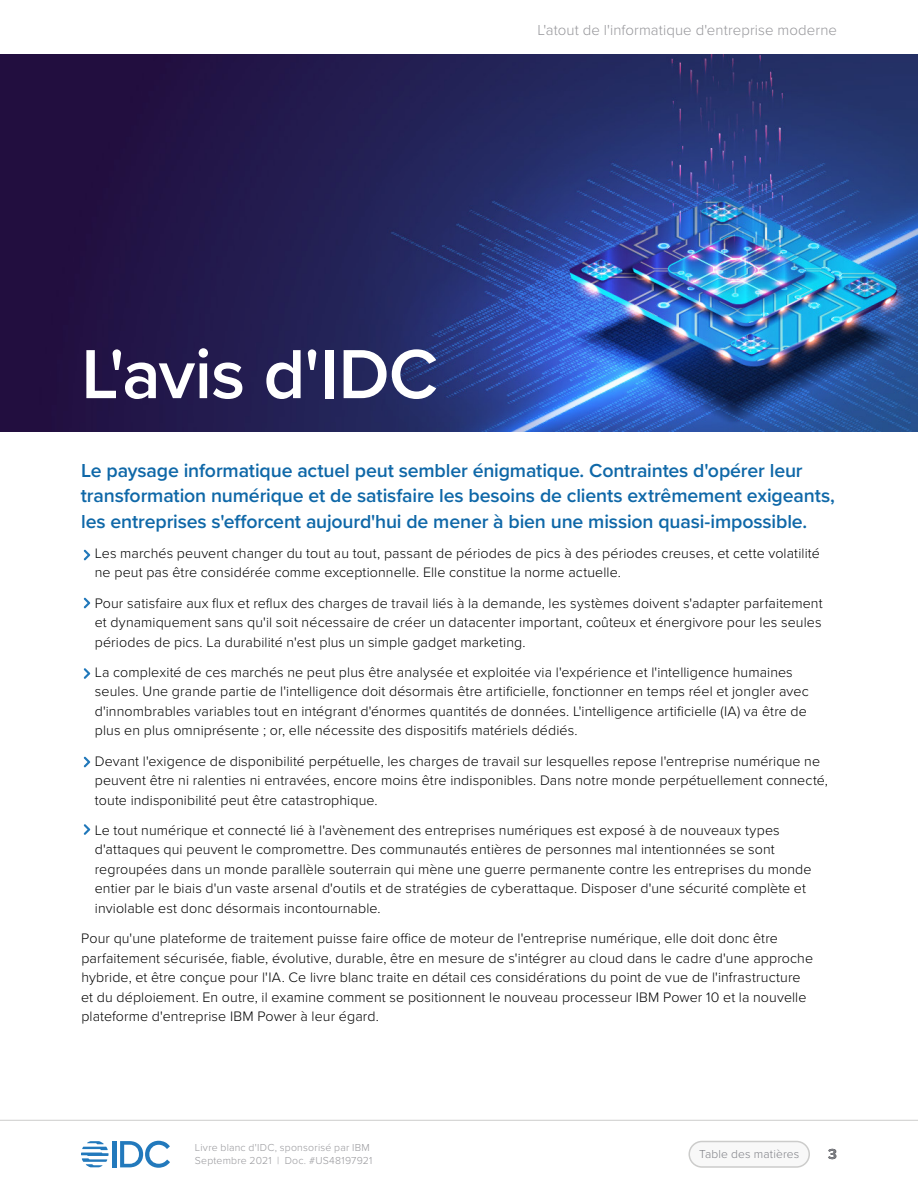
<style>
.page{position:relative;width:918px;height:1188px;background:#fff}
.page>*{position:absolute;margin:0;border:0;box-sizing:border-box;transform-origin:0 0}
.t1{font:600 72px "Proxima Nova";letter-spacing:-.01em;color:#fff}
.t2{font:600 19.5px/25.5px "Proxima Nova";letter-spacing:-.005em;color:#0f68a8}
.t3{font:300 15px "Proxima Nova";letter-spacing:.005em;color:#97979b}
.t4{font:700 15px "Proxima Nova";color:#000}
.t5{font:300 14.25px/19.5px "Proxima Nova";letter-spacing:.005em;color:#000}
.t6{font:300 12px "Proxima Nova";letter-spacing:.015em;color:#808187}
.t7{font:300 10.5px/13.5px "Proxima Nova";letter-spacing:.02em;color:#97979b}
</style>
<div class="page">
<hr style="left:0;top:1120px;width:918px;height:1px;background:#cccccb">
<div style="left:689px;top:1142px;width:120px;height:25px;background:#f8f8f8;border-radius:13px"></div>
<div style="left:688px;top:1141px;width:122px;height:27px;border:2px solid #cccccb;border-radius:13px"></div>
<hr style="left:113px;top:1141px;width:4px;height:26px;background:#2279bc">
<svg style="left:120px;top:1141px;width:50px;height:27px"></svg>
<svg style="left:81px;top:1141px;width:28px;height:26px"></svg>
<img style="left:0;top:54px;width:918px;height:378px">
<svg style="left:84px;top:550px;width:6px;height:10px"></svg>
<svg style="left:84px;top:598px;width:6px;height:10px"></svg>
<svg style="left:84px;top:668px;width:6px;height:11px"></svg>
<svg style="left:84px;top:757px;width:6px;height:10px"></svg>
<svg style="left:84px;top:824px;width:6px;height:11px"></svg>
<p class="t3" style="left:537px;top:18px;width:301px">L'atout de l'informatique d'entreprise moderne</p>
<h1 class="t1" style="left:81px;top:320px;width:358px">L'avis d'IDC</h1>
<p class="t2" style="left:81px;top:457px;width:756px">Le paysage informatique actuel peut sembler énigmatique. Contraintes d'opérer leur transformation numérique et de satisfaire les besoins de clients extrêmement exigeants, les entreprises s'efforcent aujourd'hui de mener à bien une mission quasi-impossible.</p>
<p class="t5" style="left:95px;top:543px;width:727px">Les marchés peuvent changer du tout au tout, passant de périodes de pics à des périodes creuses, et cette volatilité ne peut pas être considérée comme exceptionnelle. Elle constitue la norme actuelle.</p>
<p class="t5" style="left:95px;top:592px;width:729px;text-align:justify">Pour satisfaire aux flux et reflux des charges de travail liés à la demande, les systèmes doivent s'adapter parfaitement et dynamiquement sans qu'il soit nécessaire de créer un datacenter important, coûteux et énergivore pour les seules périodes de pics. La durabilité n'est plus un simple gadget marketing.</p>
<p class="t5" style="left:95px;top:662px;width:716px">La complexité de ces marchés ne peut plus être analysée et exploitée via l'expérience et l'intelligence humaines seules. Une grande partie de l'intelligence doit désormais être artificielle, fonctionner en temps réel et jongler avec d'innombrables variables tout en intégrant d'énormes quantités de données. L'intelligence artificielle (IA) va être de plus en plus omniprésente ; or, elle nécessite des dispositifs matériels dédiés.</p>
<p class="t5" style="left:95px;top:750px;width:735px">Devant l'exigence de disponibilité perpétuelle, les charges de travail sur lesquelles repose l'entreprise numérique ne peuvent être ni ralenties ni entravées, encore moins être indisponibles. Dans notre monde perpétuellement connecté, toute indisponibilité peut être catastrophique.</p>
<p class="t5" style="left:95px;top:820px;width:718px">Le tout numérique et connecté lié à l'avènement des entreprises numériques est exposé à de nouveaux types d'attaques qui peuvent le compromettre. Des communautés entières de personnes mal intentionnées se sont regroupées dans un monde parallèle souterrain qui mène une guerre permanente contre les entreprises du monde entier par le biais d'un vaste arsenal d'outils et de stratégies de cyberattaque. Disposer d'une sécurité complète et inviolable est donc désormais incontournable.</p>
<p class="t5" style="left:81px;top:928px;width:733px">Pour qu'une plateforme de traitement puisse faire office de moteur de l'entreprise numérique, elle doit donc être parfaitement sécurisée, fiable, évolutive, durable, être en mesure de s'intégrer au cloud dans le cadre d'une approche hybride, et être conçue pour l'IA. Ce livre blanc traite en détail ces considérations du point de vue de l'infrastructure et du déploiement. En outre, il examine comment se positionnent le nouveau processeur IBM Power 10 et la nouvelle plateforme d'entreprise IBM Power à leur égard.</p>
<p class="t7" style="left:195px;top:1140px;width:179px">Livre blanc d'IDC, sponsorisé par IBM<br>Septembre 2021 | Doc. #US48197921</p>
<p class="t6" style="left:699px;top:1145px;width:102px">Table des matières</p>
<p class="t4" style="left:828px;top:1142px;width:10px">3</p>
</div>
